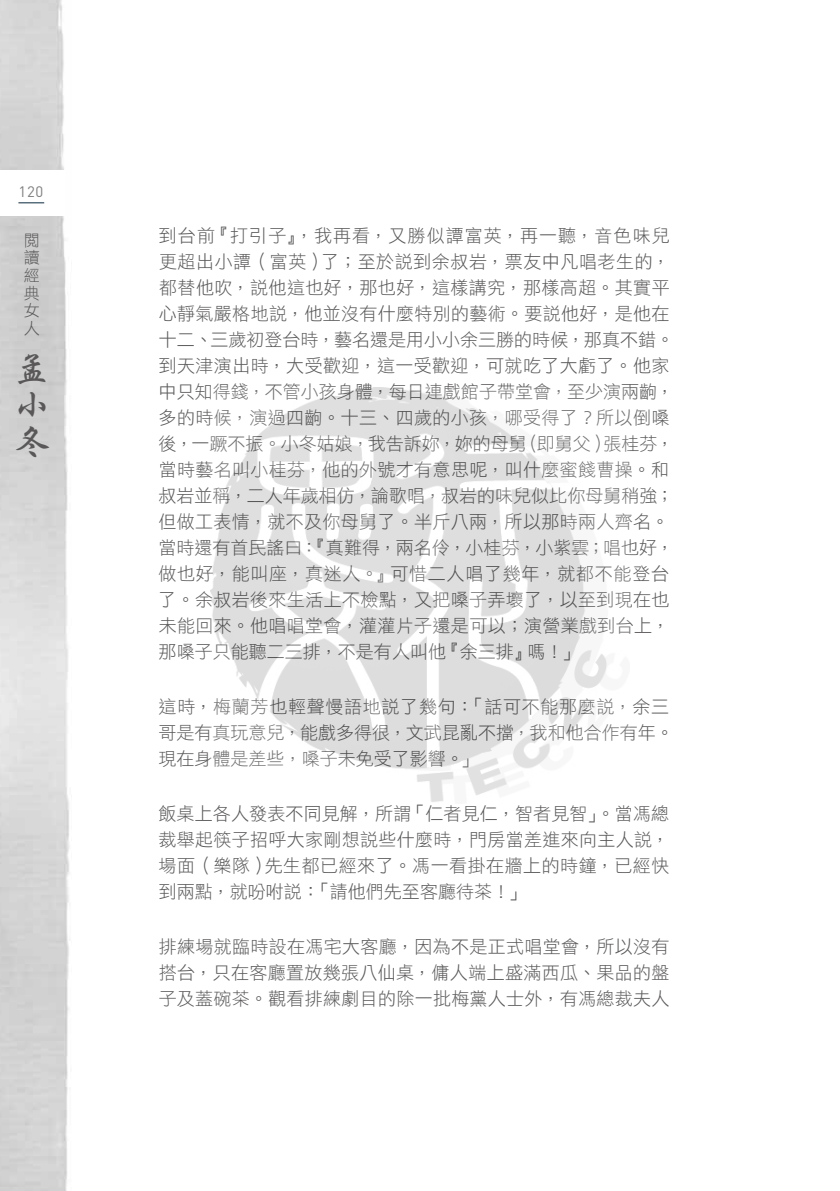
<style>
.page{position:relative;width:840px;height:1191px;background:#fff}
.page>*{position:absolute;margin:0;border:0;box-sizing:border-box;transform-origin:0 0}
.t1{font:36px/36px "Singkai EG Bold Big 5";color:#595757;text-align:justify}
.t2{font:18px/26px "DF Li Hei Std W3";letter-spacing:.02em;color:#595757;text-align:justify}
.t3{font:18px/26px "DF Li Hei Std W3";color:#595757}
.t4{font:16px/17.6px "DF Li Hei Std W3";color:#595757;text-align:justify}
.t5{font:15px "DIN Pro";color:#807f80}
</style>
<div class="page">
<img style="left:0;top:0;width:70px;height:1191px">
<div style="left:0;top:170px;width:64px;height:45px;background:#fff"></div>
<svg style="left:18px;top:202px;width:26px;height:1px"></svg>
<img style="left:210px;top:387px;width:397px;height:415px">
<p class="t5" style="left:18px;top:181px;width:26px">120</p>
<p class="t4" style="left:24px;top:231px;width:17px">閱讀經典女人</p>
<h1 class="t1" style="left:14px;top:351px;width:37px">孟小冬</h1>
<p class="t2" style="left:158px;top:223px;width:517px;text-align:left">到台前『打引子』，我再看，又勝似譚富英，再一聽，音色味兒更超出小譚（富英）了；至於說到余叔岩，票友中凡唱老生的，都替他吹，說他這也好，那也好，這樣講究，那樣高超。其實平心靜氣嚴格地說，他並沒有什麼特別的藝術。要說他好，是他在十二、三歲初登台時，藝名還是用小小余三勝的時候，那真不錯。到天津演出時，大受歡迎，這一受歡迎，可就吃了大虧了。他家中只知得錢，不管小孩身體，每日連戲館子帶堂會，至少演兩齣，多的時候，演過四齣。十三、四歲的小孩，哪受得了？所以倒嗓後，一蹶不振。小冬姑娘，我告訴妳，妳的母舅（即舅父）張桂芬，當時藝名叫小桂芬，他的外號才有意思呢，叫什麼蜜餞曹操。和叔岩並稱，二人年歲相仿，論歌唱，叔岩的味兒似比你母舅稍強；但做工表情，就不及你母舅了。半斤八兩，所以那時兩人齊名。當時還有首民謠曰：『真難得，兩名伶，小桂芬，小紫雲；唱也好，做也好，能叫座，真迷人。』可惜二人唱了幾年，就都不能登台了。余叔岩後來生活上不檢點，又把嗓子弄壞了，以至到現在也未能回來。他唱唱堂會，灌灌片子還是可以；演營業戲到台上，那嗓子只能聽二三排，不是有人叫他『余三排』嗎！」</p>
<p class="t3" style="left:158px;top:693px;width:516px">這時，梅蘭芳也輕聲慢語地說了幾句：「話可不能那麼說，余三哥是有真玩意兒，能戲多得很，文武昆亂不擋，我和他合作有年。現在身體是差些，嗓子未免受了影響。」</p>
<p class="t2" style="left:158px;top:800px;width:512px">飯桌上各人發表不同見解，所謂「仁者見仁，智者見智」。當馮總裁舉起筷子招呼大家剛想說些什麼時，門房當差進來向主人說，場面（樂隊）先生都已經來了。馮一看掛在牆上的時鐘，已經快到兩點，就吩咐說：「請他們先至客廳待茶！」</p>
<p class="t2" style="left:159px;top:933px;width:512px">排練場就臨時設在馮宅大客廳，因為不是正式唱堂會，所以沒有搭台，只在客廳置放幾張八仙桌，傭人端上盛滿西瓜、果品的盤子及蓋碗茶。觀看排練劇目的除一批梅黨人士外，有馮總裁夫人</p>
</div>
